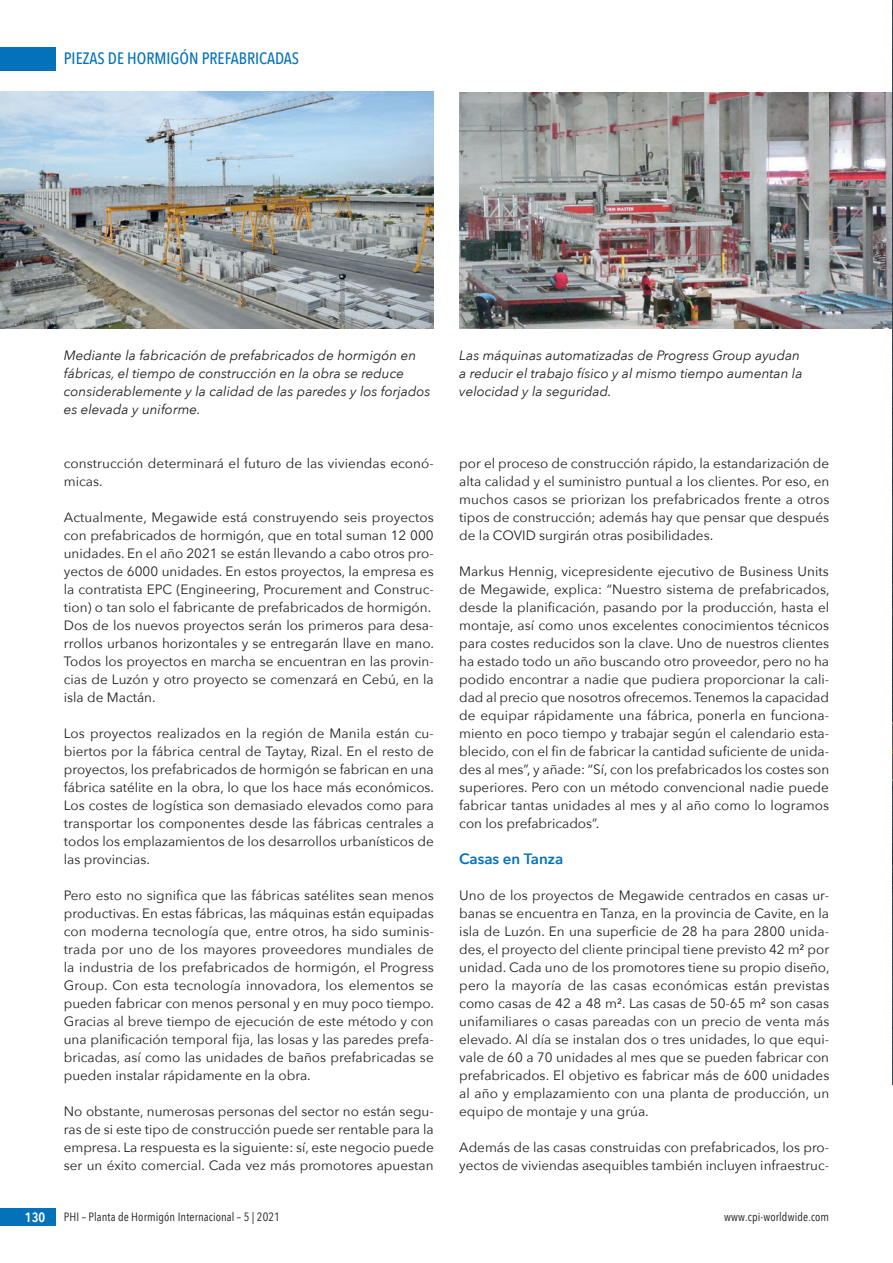
<style>
.page{position:relative;width:893px;height:1263px;background:#fff}
.page>*{position:absolute;margin:0;border:0;box-sizing:border-box;transform-origin:0 0}
.t1{font:500 16.5px "Avenir Next Condensed";color:#0372bb}
.t2{font:600 15px "Avenir Next";color:#0372bb}
.t3{font:13.5px/18px "Avenir Next";color:#231f20;text-align:justify}
.t4{font:italic 13.5px/18px "Avenir Next";color:#231f20}
.t5{font:600 13.5px "Avenir Next Condensed";color:#fff}
.t6{font:12px "Avenir Next Condensed";letter-spacing:.01em;color:#231f20}
</style>
<div class="page">
<div style="left:0;top:47px;width:55px;height:23px;background:#0372bb"></div>
<div style="left:0;top:1208px;width:55px;height:18px;background:#0372bb"></div>
<img style="left:0;top:91px;width:434px;height:238px">
<img style="left:459px;top:92px;width:433px;height:237px">
<img style="left:892px;top:1px;width:1px;height:1083px">
<hr style="left:892px;top:1084px;width:1px;height:179px;background:#fcb916">
<p class="t1" style="left:64px;top:49px;width:237px">PIEZAS DE HORMIGÓN PREFABRICADAS</p>
<p class="t4" style="left:64px;top:346px;width:368px">Mediante la fabricación de prefabricados de hormigón en fábricas, el tiempo de construcción en la obra se reduce considerablemente y la calidad de las paredes y los forjados es elevada y uniforme.</p>
<p class="t4" style="left:459px;top:346px;width:345px">Las máquinas automatizadas de Progress Group ayudan a reducir el trabajo físico y al mismo tiempo aumentan la velocidad y la seguridad.</p>
<p class="t3" style="left:64px;top:454px;width:371px">construcción determinará el futuro de las viviendas econó&shy;micas.</p>
<p class="t3" style="left:64px;top:508px;width:372px;text-align:left">Actualmente, Megawide está construyendo seis proyectos con prefabricados de hormigón, que en total suman 12 000 unidades. En el año 2021 se están llevando a cabo otros pro&shy;yectos de 6000 unidades. En estos proyectos, la empresa es la contratista EPC (Engineering, Procurement and Construc&shy;tion) o tan solo el fabricante de prefabricados de hormigón.<br>Dos de los nuevos proyectos serán los primeros para desa&shy;rrollos urbanos horizontales y se entregarán llave en mano.<br>Todos los proyectos en marcha se encuentran en las provin&shy;cias de Luzón y otro proyecto se comenzará en Cebú, en la isla de Mactán.</p>
<p class="t3" style="left:64px;top:724px;width:372px">Los proyectos realizados en la región de Manila están cu&shy;biertos por la fábrica central de Taytay, Rizal. En el resto de proyectos, los prefabricados de hormigón se fabrican en una fábrica satélite en la obra, lo que los hace más económicos.<br>Los costes de logística son demasiado elevados como para transportar los componentes desde las fábricas centrales a todos los emplazamientos de los desarrollos urbanísticos de las provincias.</p>
<p class="t3" style="left:64px;top:886px;width:372px">Pero esto no significa que las fábricas satélites sean menos productivas. En estas fábricas, las máquinas están equipadas con moderna tecnología que, entre otros, ha sido suminis&shy;trada por uno de los mayores proveedores mundiales de la industria de los prefabricados de hormigón, el Progress Group. Con esta tecnología innovadora, los elementos se pueden fabricar con menos personal y en muy poco tiempo.<br>Gracias al breve tiempo de ejecución de este método y con una planificación temporal fija, las losas y las paredes prefa&shy;bricadas, así como las unidades de baños prefabricadas se pueden instalar rápidamente en la obra.</p>
<p class="t3" style="left:64px;top:1102px;width:371px">No obstante, numerosas personas del sector no están segu&shy;ras de si este tipo de construcción puede ser rentable para la empresa. La respuesta es la siguiente: sí, este negocio puede ser un éxito comercial. Cada vez más promotores apuestan</p>
<p class="t3" style="left:459px;top:454px;width:372px">por el proceso de construcción rápido, la estandarización de alta calidad y el suministro puntual a los clientes. Por eso, en muchos casos se priorizan los prefabricados frente a otros tipos de construcción; además hay que pensar que después de la COVID surgirán otras posibilidades.</p>
<p class="t3" style="left:459px;top:562px;width:372px">Markus Hennig, vicepresidente ejecutivo de Business Units de Megawide, explica: “Nuestro sistema de prefabricados, desde la planificación, pasando por la producción, hasta el montaje, así como unos excelentes conocimientos técnicos para costes reducidos son la clave. Uno de nuestros clientes ha estado todo un año buscando otro proveedor, pero no ha podido encontrar a nadie que pudiera proporcionar la cali&shy;dad al precio que nosotros ofrecemos. Tenemos la capacidad de equipar rápidamente una fábrica, ponerla en funciona&shy;miento en poco tiempo y trabajar según el calendario esta&shy;blecido, con el fin de fabricar la cantidad suficiente de unida&shy;des al mes”, y añade: “Sí, con los prefabricados los costes son superiores. Pero con un método convencional nadie puede fabricar tantas unidades al mes y al año como lo logramos con los prefabricados”.</p>
<p class="t2" style="left:459px;top:846px;width:106px">Casas en Tanza</p>
<p class="t3" style="left:459px;top:886px;width:372px">Uno de los proyectos de Megawide centrados en casas ur&shy;banas se encuentra en Tanza, en la provincia de Cavite, en la isla de Luzón. En una superficie de 28 ha para 2800 unida&shy;des, el proyecto del cliente principal tiene previsto 42 m² por unidad. Cada uno de los promotores tiene su propio diseño, pero la mayoría de las casas económicas están previstas como casas de 42 a 48 m². Las casas de 50-65 m² son casas unifamiliares o casas pareadas con un precio de venta más elevado. Al día se instalan dos o tres unidades, lo que equi&shy;vale de 60 a 70 unidades al mes que se pueden fabricar con prefabricados. El objetivo es fabricar más de 600 unidades al año y emplazamiento con una planta de producción, un equipo de montaje y una grúa.</p>
<p class="t3" style="left:459px;top:1138px;width:371px">Además de las casas construidas con prefabricados, los pro&shy;yectos de viviendas asequibles también incluyen infraestruc-</p>
<p class="t5" style="left:25px;top:1206px;width:22px">130</p>
<p class="t6" style="left:64px;top:1207px;width:218px">PHI – Planta de Hormigón Internacional – 5 | 2021</p>
<p class="t6" style="left:724px;top:1207px;width:107px">www.cpi-worldwide.com</p>
</div>
